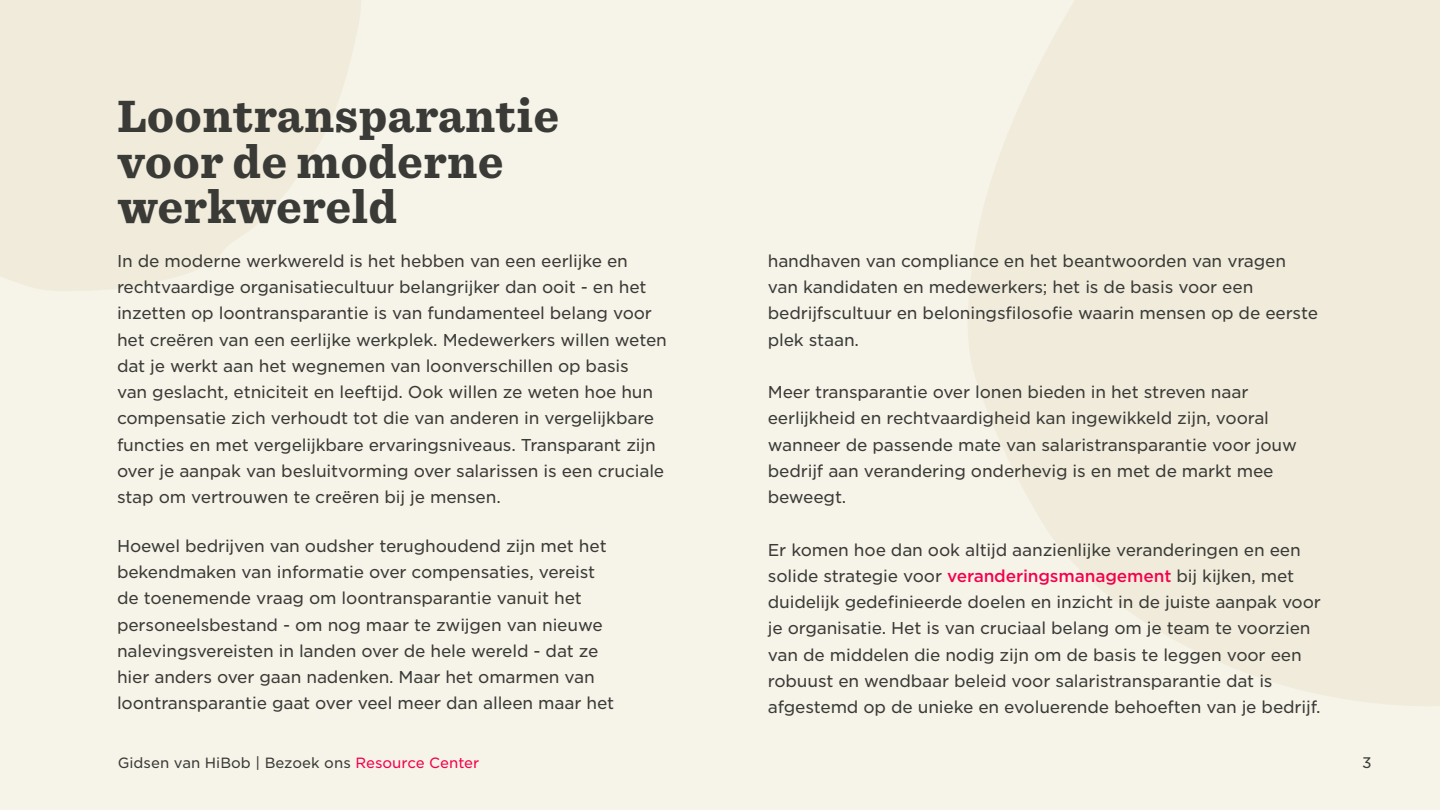
<style>
.page{position:relative;width:1440px;height:810px;background:#f6f3e8}
.page>*{position:absolute;margin:0;border:0;box-sizing:border-box;transform-origin:0 0}
.t1{font:900 43.5px/45.8px "Sentinel S Sm";color:#3a3a37;scale:.96 1}
.t2{font:16.5px/26.2px "Gotham S Sm";letter-spacing:-.01em;color:#3a3a37}
.t3{font:14.7px "Gotham S Sm";color:#3a3a37}
.t4{font:14.25px "Gotham S Sm";color:#3a3a37}
.s1{color:#f4004d}
.s2{font-weight:500;color:#f4004d}
</style>
<div class="page">
<svg style="left:0;top:0;width:361px;height:291px;fill:#f0ebdb"></svg>
<svg style="left:968px;top:0;width:472px;height:706px;fill:#f0ebdb"></svg>
<h1 class="t1" style="left:117px;top:93px;width:462px">Loontransparantie voor de moderne werkwereld</h1>
<p class="t2" style="left:117px;top:247px;width:552px">In de moderne werkwereld is het hebben van een eerlijke en rechtvaardige organisatiecultuur belangrijker dan ooit - en het inzetten op loontransparantie is van fundamenteel belang voor het creëren van een eerlijke werkplek. Medewerkers willen weten dat je werkt aan het wegnemen van loonverschillen op basis<br>van geslacht, etniciteit en leeftijd. Ook willen ze weten hoe hun compensatie zich verhoudt tot die van anderen in vergelijkbare functies en met vergelijkbare ervaringsniveaus. Transparant zijn over je aanpak van besluitvorming over salarissen is een cruciale stap om vertrouwen te creëren bij je mensen.</p>
<p class="t2" style="left:117px;top:532px;width:499px">Hoewel bedrijven van oudsher terughoudend zijn met het bekendmaken van informatie over compensaties, vereist de toenemende vraag om loontransparantie vanuit het personeelsbestand - om nog maar te zwijgen van nieuwe nalevingsvereisten in landen over de hele wereld - dat ze hier anders over gaan nadenken. Maar het omarmen van loontransparantie gaat over veel meer dan alleen maar het</p>
<p class="t4" style="left:118px;top:753px;width:363px">Gidsen van HiBob | Bezoek ons <span class="s1">Resource Center</span></p>
<p class="t2" style="left:768px;top:247px;width:552px">handhaven van compliance en het beantwoorden van vragen van kandidaten en medewerkers; het is de basis voor een bedrijfscultuur en beloningsfilosofie waarin mensen op de eerste plek staan.</p>
<p class="t2" style="left:768px;top:379px;width:531px">Meer transparantie over lonen bieden in het streven naar eerlijkheid en rechtvaardigheid kan ingewikkeld zijn, vooral wanneer de passende mate van salaristransparantie voor jouw bedrijf aan verandering onderhevig is en met de markt mee beweegt.</p>
<p class="t2" style="left:768px;top:536px;width:555px">Er komen hoe dan ook altijd aanzienlijke veranderingen en een solide strategie voor <span class="s2">veranderingsmanagement</span> bij kijken, met duidelijk gedefinieerde doelen en inzicht in de juiste aanpak voor je organisatie. Het is van cruciaal belang om je team te voorzien van de middelen die nodig zijn om de basis te leggen voor een robuust en wendbaar beleid voor salaristransparantie dat is afgestemd op de unieke en evoluerende behoeften van je bedrijf.</p>
<p class="t3" style="left:1362px;top:753px;width:11px">3</p>
</div>
